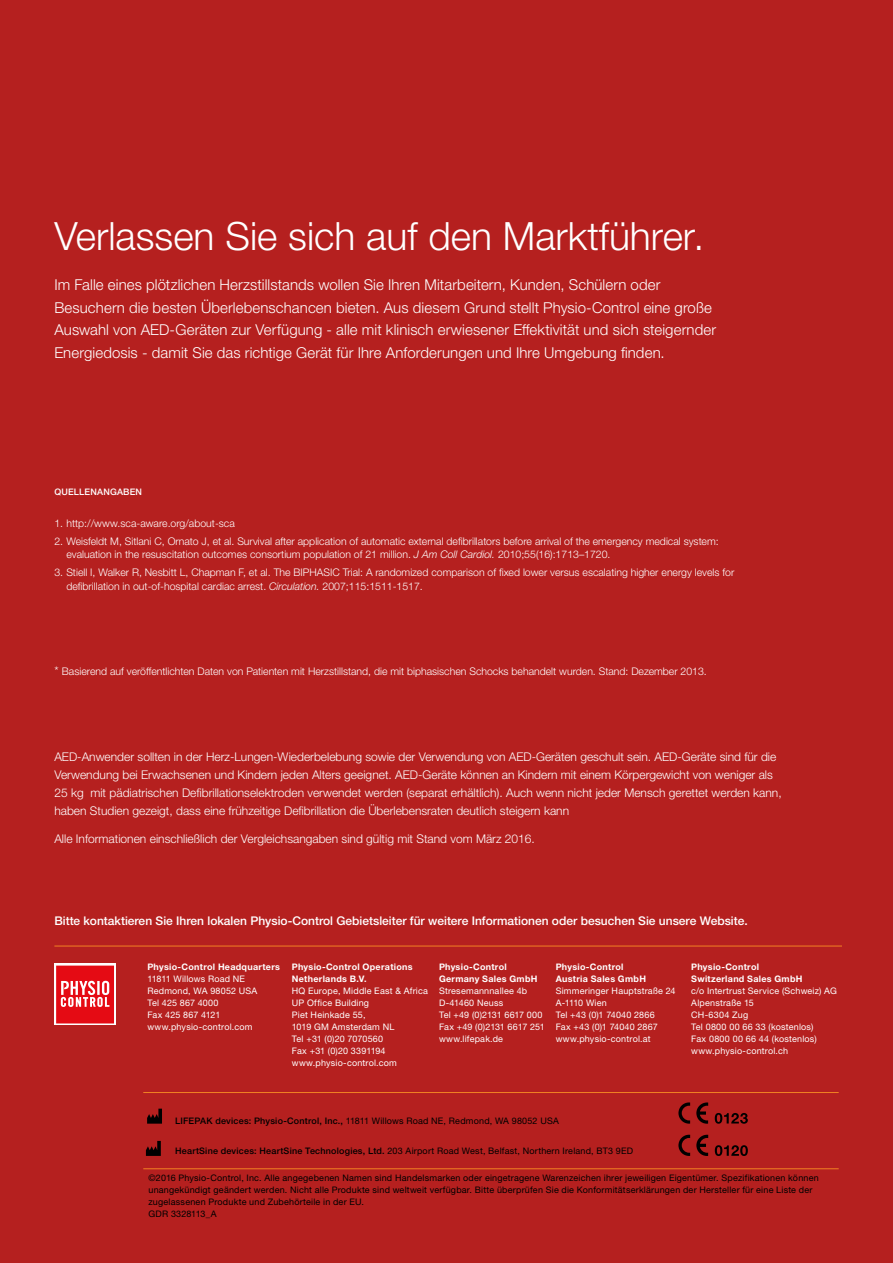
<style>
.page{position:relative;width:893px;height:1263px;background:#b5201f}
.page>*{position:absolute;margin:0;border:0;box-sizing:border-box;transform-origin:0 0}
.t1{font:300 39px "Helvetica Neue LTW1 G";color:#fff}
.t2{font:300 15px/22.5px "Helvetica Neue LTW1 G";letter-spacing:.005em;color:#fff}
.t3{font:300 12px/18px "Helvetica Neue LTW1 G";color:#fff}
.t4{font:500 12px "Helvetica Neue LTW1 G";color:#fff}
.t5{font:300 10.5px/13.5px "Helvetica Neue LTW1 G";color:#fff}
.t6{font:9px/12px "Helvetica Neue LTW1 G";letter-spacing:.02em;color:#000}
.t7{font:9px/12px "Helvetica Neue LTW1 G";letter-spacing:.02em;color:#fff}
.t8{font:700 9px/12px "Helvetica Neue LTW1 G";letter-spacing:.03em;color:#fff}
.t9{font:9px/12px "Helvetica Neue LT Std";letter-spacing:.025em;color:#fff}
.t10{font:500 9px "Helvetica Neue LTW1 G";letter-spacing:.02em;color:#fff}
.s1{font-style:italic}
.s2{font-size:12px}
.s3{font-weight:500}
</style>
<div class="page">
<hr style="left:143px;top:1168px;width:696px;height:1px;background:#f28223">
<hr style="left:54px;top:946px;width:788px;height:1px;background:#f28223">
<div style="left:54px;top:964px;width:62px;height:61px;background:linear-gradient(to bottom,#fefafa,#fefafa)"></div>
<svg style="left:56px;top:965px;width:58px;height:58px;background:#e9383f"></svg>
<svg style="left:146px;top:1141px;width:15px;height:15px"></svg>
<hr style="left:143px;top:1092px;width:696px;height:1px;background:#f28223">
<svg style="left:696px;top:1135px;width:12px;height:21px"></svg>
<svg style="left:678px;top:1135px;width:12px;height:21px"></svg>
<svg style="left:715px;top:1145px;width:33px;height:11px"></svg>
<svg style="left:696px;top:1102px;width:12px;height:22px"></svg>
<svg style="left:678px;top:1102px;width:12px;height:22px"></svg>
<svg style="left:715px;top:1113px;width:33px;height:11px"></svg>
<svg style="left:147px;top:1109px;width:15px;height:15px"></svg>
<h1 class="t1" style="left:54px;top:212px;width:651px">Verlassen Sie sich auf den Marktführer.</h1>
<p class="t2" style="left:54px;top:274px;width:663px">Im Falle eines plötzlichen Herzstillstands wollen Sie Ihren Mitarbeitern, Kunden, Schülern oder Besuchern die besten Überlebenschancen bieten. Aus diesem Grund stellt Physio-Control eine große Auswahl von AED-Geräten zur Verfügung - alle mit klinisch erwiesener Effektivität und sich steigernder Energiedosis - damit Sie das richtige Gerät für Ihre Anforderungen und Ihre Umgebung finden.</p>
<p class="t10" style="left:54px;top:487px;width:89px">QUELLENANGABEN</p>
<p class="t5" style="left:54px;top:516px;width:182px">1. http://www.sca-aware.org/about-sca</p>
<p class="t5" style="left:66px;top:534px;width:654px;text-indent:-12px">2. Weisfeldt M, Sitlani C, Ornato J, et al. Survival after application of automatic external defibrillators before arrival of the emergency medical system: evaluation in the resuscitation outcomes consortium population of 21 million. <span class="s1">J Am Coll Cardiol.</span> 2010;55(16):1713–1720.</p>
<p class="t5" style="left:66px;top:566px;width:669px;text-indent:-12px">3. Stiell I, Walker R, Nesbitt L, Chapman F, et al. The BIPHASIC Trial: A randomized comparison of fixed lower versus escalating higher energy levels for defibrillation in out-of-hospital cardiac arrest. <span class="s1">Circulation.</span> 2007;115:1511-1517.</p>
<p class="t5" style="left:54px;top:665px;width:654px"><span class="s2">*</span> Basierend auf veröffentlichten Daten von Patienten mit Herzstillstand, die mit biphasischen Schocks behandelt wurden. Stand: Dezember 2013.</p>
<p class="t3" style="left:54px;top:747px;width:729px">AED-Anwender sollten in der Herz-Lungen-Wiederbelebung sowie der Verwendung von AED-Geräten geschult sein. AED-Geräte sind für die Verwendung bei Erwachsenen und Kindern jeden Alters geeignet. AED-Geräte können an Kindern mit einem Körpergewicht von weniger als 25 kg mit pädiatrischen Defibrillationselektroden verwendet werden (separat erhältlich). Auch wenn nicht jeder Mensch gerettet werden kann, haben Studien gezeigt, dass eine frühzeitige Defibrillation die Überlebensraten deutlich steigern kann</p>
<p class="t3" style="left:54px;top:830px;width:482px">Alle Informationen einschließlich der Vergleichsangaben sind gültig mit Stand vom März 2016.</p>
<p class="t4" style="left:54px;top:914px;width:695px">Bitte kontaktieren Sie Ihren lokalen Physio-Control Gebietsleiter für weitere Informationen oder besuchen Sie unsere Website.</p>
<p class="t8" style="left:147px;top:961px;width:134px">Physio-Control Headquarters</p>
<p class="t9" style="left:147px;top:973px;width:99px">11811 Willows Road NE</p>
<p class="t7" style="left:147px;top:985px;width:111px">Redmond, WA 98052 USA<br>Tel 425 867 4000<br>Fax 425 867 4121 www.physio-control.com</p>
<p class="t8" style="left:292px;top:961px;width:122px">Physio-Control Operations<br>Netherlands B.V.</p>
<p class="t7" style="left:292px;top:985px;width:138px">HQ Europe, Middle East &amp; Africa<br>UP Office Building<br>Piet Heinkade 55,<br>1019 GM Amsterdam NL<br>Tel +31 (0)20 7070560<br>Fax +31 (0)20 3391194 www.physio-control.com</p>
<p class="t8" style="left:439px;top:961px;width:100px">Physio-Control<br>Germany Sales GmbH</p>
<p class="t7" style="left:439px;top:985px;width:107px">Stresemannnallee 4b<br>D-41460 Neuss<br>Tel +49 (0)2131 6617 000<br>Fax +49 (0)2131 6617 251 www.lifepak.de</p>
<p class="t8" style="left:556px;top:961px;width:92px">Physio-Control<br>Austria Sales GmbH</p>
<p class="t7" style="left:556px;top:985px;width:121px">Simmeringer Hauptstraße 24<br>A-1110 Wien<br>Tel +43 (0)1 74040 2866<br>Fax +43 (0)1 74040 2867 www.physio-control.at</p>
<p class="t8" style="left:691px;top:961px;width:113px">Physio-Control<br>Switzerland Sales GmbH</p>
<p class="t9" style="left:691px;top:985px;width:147px">c/o Intertrust Service (Schweiz) AG<br>Alpenstraße 15<br>CH-6304 Zug<br>Tel 0800 00 66 33 (kostenlos)<br>Fax 0800 00 66 44 (kostenlos)</p>
<p class="t7" style="left:691px;top:1045px;width:98px">www.physio-control.ch</p>
<p class="t6" style="left:175px;top:1114px;width:385px"><span class="s3">LIFEPAK devices: Physio-Control, Inc.,</span> 11811 Willows Road NE, Redmond, WA 98052 USA</p>
<p class="t6" style="left:175px;top:1145px;width:459px"><span class="s3">HeartSine devices: HeartSine Technologies, Ltd.</span> 203 Airport Road West, Belfast, Northern Ireland, BT3 9ED</p>
<p class="t6" style="left:148px;top:1172px;width:672px">©2016 Physio-Control, Inc. Alle angegebenen Namen sind Handelsmarken oder eingetragene Warenzeichen ihrer jeweiligen Eigentümer. Spezifikationen können unangekündigt geändert werden. Nicht alle Produkte sind weltweit verfügbar. Bitte überprüfen Sie die Konformitätserklärungen der Hersteller für eine Liste der zugelassenen Produkte und Zubehörteile in der EU.<br>GDR 3328113_A</p>
</div>
